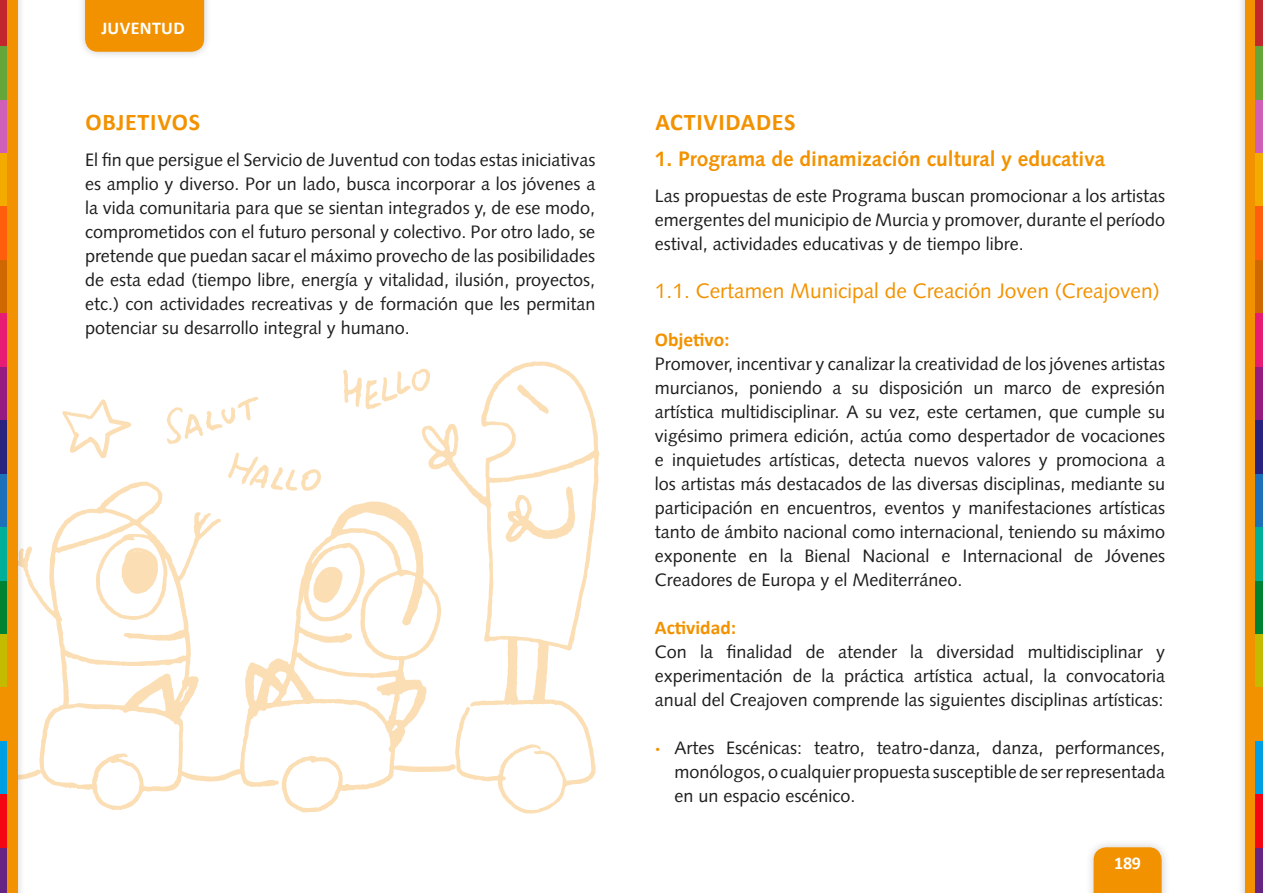
<style>
.page{position:relative;width:1263px;height:893px;background:#fff}
.page>*{position:absolute;margin:0;border:0;box-sizing:border-box;transform-origin:0 0}
.h310{font:700 24px "Calibri";letter-spacing:.03em;color:#f39200}
.h4101{font:21px "Syntax LT Std";color:#f39200}
.h410{font:700 21px "Syntax LT Std";color:#f39200}
.h510{font:700 19.5px "Calibri";color:#f39200}
.tn_texto_normal{font:18px/24px "Syntax LT Std";color:#1d1d1b;text-align:justify}
.numberPage{font:700 18px "Calibri";letter-spacing:.02em;color:#fff}
.s1{font-weight:900;color:#f39200}
</style>
<div class="page">
<svg style="left:421px;top:361px;width:178px;height:453px"></svg>
<svg style="left:343px;top:368px;width:87px;height:41px"></svg>
<svg style="left:517px;top:384px;width:32px;height:30px"></svg>
<svg style="left:62px;top:399px;width:69px;height:59px"></svg>
<svg style="left:166px;top:397px;width:92px;height:48px"></svg>
<svg style="left:228px;top:453px;width:93px;height:27px"></svg>
<svg style="left:504px;top:486px;width:71px;height:56px"></svg>
<svg style="left:26px;top:480px;width:431px;height:333px"></svg>
<div style="left:1084px;top:838px;width:87px;height:55px;background:#000;opacity:.2"></div>
<div style="left:1093px;top:847px;width:68px;height:46px;background:#f39200"></div>
<div style="left:0;top:0;width:26px;height:893px;background:#000;opacity:.2"></div>
<div style="left:0;top:0;width:18px;height:893px;background:#f39200"></div>
<div style="left:1236px;top:0;width:27px;height:893px;background:#000;opacity:.2"></div>
<div style="left:1245px;top:0;width:18px;height:893px;background:#f39200"></div>
<div style="left:77px;top:0;width:135px;height:60px;background:#000;opacity:.2"></div>
<div style="left:85px;top:0;width:119px;height:52px;background:#f39200"></div>
<div style="left:1255px;top:0;width:8px;height:46px;background:#c1272d"></div>
<div style="left:1255px;top:46px;width:8px;height:54px;background:#65a63a"></div>
<div style="left:1255px;top:100px;width:8px;height:53px;background:#d05fba"></div>
<div style="left:1255px;top:153px;width:8px;height:54px;background:#f3ab00"></div>
<div style="left:1255px;top:207px;width:8px;height:53px;background:#ff5f0c"></div>
<div style="left:1255px;top:260px;width:8px;height:54px;background:#cf6800"></div>
<div style="left:1255px;top:314px;width:8px;height:53px;background:#e71d73"></div>
<div style="left:1255px;top:367px;width:8px;height:53px;background:#951b81"></div>
<div style="left:1255px;top:420px;width:8px;height:54px;background:#292380"></div>
<div style="left:1255px;top:474px;width:8px;height:53px;background:#1d71b8"></div>
<div style="left:1255px;top:527px;width:8px;height:54px;background:#00af9a"></div>
<div style="left:1255px;top:581px;width:8px;height:53px;background:#008233"></div>
<div style="left:1255px;top:634px;width:8px;height:54px;background:#c4bb00"></div>
<div style="left:1255px;top:741px;width:8px;height:54px;background:#009fe3"></div>
<div style="left:1255px;top:795px;width:8px;height:53px;background:#f40613"></div>
<div style="left:1255px;top:848px;width:8px;height:45px;background:#662483"></div>
<div style="left:0;top:0;width:7px;height:46px;background:#c1272d"></div>
<div style="left:0;top:46px;width:7px;height:54px;background:#65a63a"></div>
<div style="left:0;top:100px;width:7px;height:53px;background:#d05fba"></div>
<div style="left:0;top:153px;width:7px;height:54px;background:#f3ab00"></div>
<div style="left:0;top:207px;width:7px;height:53px;background:#ff5f0c"></div>
<div style="left:0;top:260px;width:7px;height:54px;background:#cf6800"></div>
<div style="left:0;top:314px;width:7px;height:53px;background:#e71d73"></div>
<div style="left:0;top:367px;width:7px;height:53px;background:#951b81"></div>
<div style="left:0;top:420px;width:7px;height:54px;background:#292380"></div>
<div style="left:0;top:474px;width:7px;height:53px;background:#1d71b8"></div>
<div style="left:0;top:527px;width:7px;height:54px;background:#00af9a"></div>
<div style="left:0;top:581px;width:7px;height:53px;background:#008233"></div>
<div style="left:0;top:634px;width:7px;height:54px;background:#c4bb00"></div>
<div style="left:0;top:741px;width:7px;height:54px;background:#009fe3"></div>
<div style="left:0;top:795px;width:7px;height:53px;background:#f40613"></div>
<div style="left:0;top:848px;width:7px;height:45px;background:#662483"></div>
<p class="numberPage" style="left:101px;top:16px;width:85px">JUVENTUD</p>
<p class="h310" style="left:86px;top:107px;width:116px">OBJETIVOS</p>
<p class="tn_texto_normal" style="left:85px;top:148px;width:512px">El fin que persigue el Servicio de Juventud con todas estas iniciativas es amplio y diverso. Por un lado, busca incorporar a los jóvenes a la vida comunitaria para que se sientan integrados y, de ese modo, comprometidos con el futuro personal y colectivo. Por otro lado, se pretende que puedan sacar el máximo provecho de las posibilidades de esta edad (tiempo libre, energía y vitalidad, ilusión, proyectos, etc.) con actividades recreativas y de formación que les permitan potenciar su desarrollo integral y humano.</p>
<p class="h310" style="left:655px;top:107px;width:141px">ACTIVIDADES</p>
<p class="h410" style="left:655px;top:147px;width:452px">1. Programa de dinamización cultural y educativa</p>
<p class="tn_texto_normal" style="left:655px;top:184px;width:512px">Las propuestas de este Programa buscan promocionar a los artistas emergentes del municipio de Murcia y promover, durante el período estival, actividades educativas y de tiempo libre.</p>
<p class="h4101" style="left:655px;top:279px;width:506px">1.1. Certamen Municipal de Creación Joven (Creajoven)</p>
<p class="h510" style="left:655px;top:327px;width:76px">Objetivo:</p>
<p class="tn_texto_normal" style="left:655px;top:352px;width:512px">Promover, incentivar y canalizar la creatividad de los jóvenes artistas murcianos, poniendo a su disposición un marco de expresión artística multidisciplinar. A su vez, este certamen, que cumple su vigésimo primera edición, actúa como despertador de vocaciones e inquietudes artísticas, detecta nuevos valores y promociona a los artistas más destacados de las diversas disciplinas, mediante su participación en encuentros, eventos y manifestaciones artísticas tanto de ámbito nacional como internacional, teniendo su máximo exponente en la Bienal Nacional e Internacional de Jóvenes Creadores de Europa y el Mediterráneo.</p>
<p class="h510" style="left:655px;top:615px;width:83px">Actividad:</p>
<p class="tn_texto_normal" style="left:655px;top:640px;width:512px">Con la finalidad de atender la diversidad multidisciplinar y experimentación de la práctica artística actual, la convocatoria anual del Creajoven comprende las siguientes disciplinas artísticas:</p>
<p class="tn_texto_normal" style="left:674px;top:736px;width:492px;text-indent:-19px"><span class="s1">·</span> Artes Escénicas: teatro, teatro-danza, danza, performances, monólogos, o cualquier propuesta susceptible de ser representada en un espacio escénico.</p>
<p class="numberPage" style="left:1114px;top:852px;width:28px">189</p>
</div>
